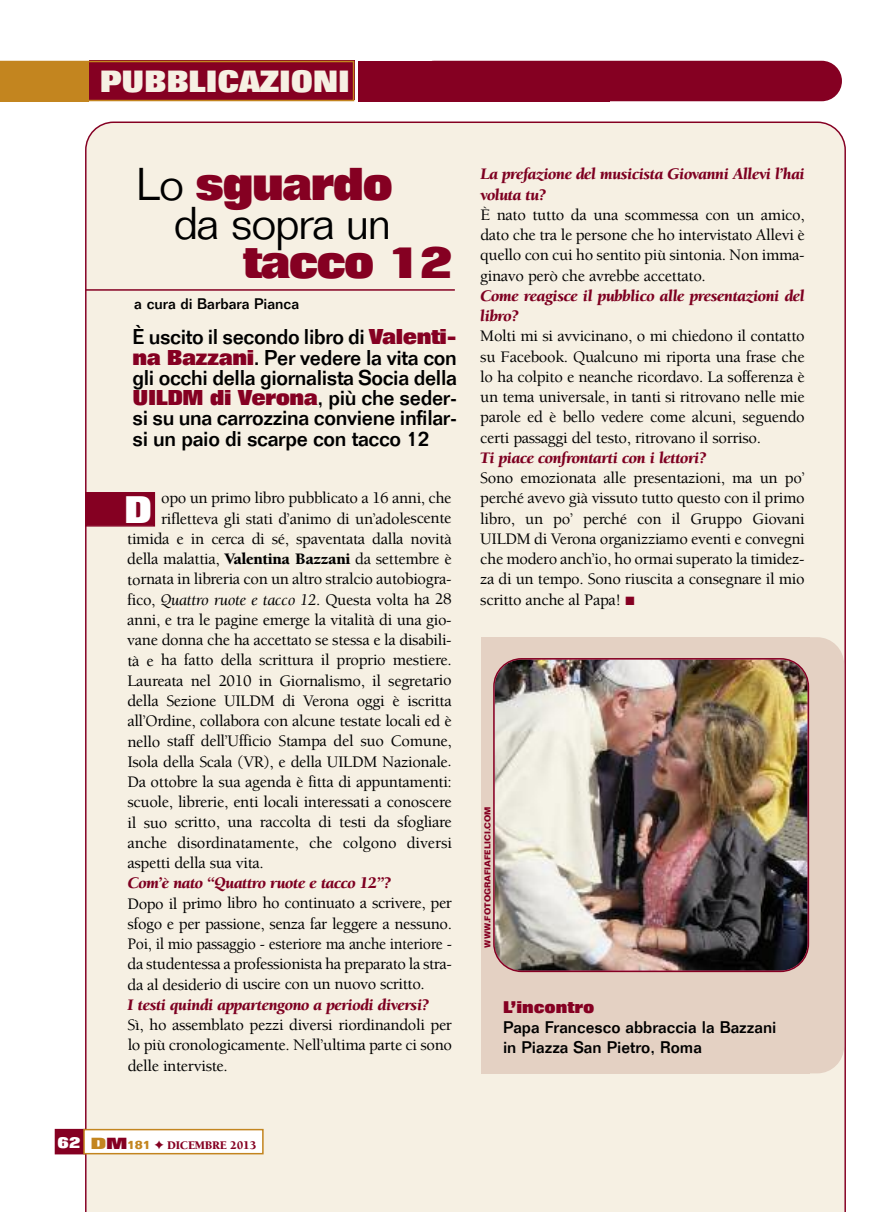
<style>
.page{position:relative;width:893px;height:1212px;background:#fff}
.page>*{position:absolute;margin:0;border:0;box-sizing:border-box;transform-origin:0 0}
.t1{font:800 45px "Folio";letter-spacing:-.035em;color:#850022}
.t2{font:300 45px "Folio";letter-spacing:-.03em;color:#000}
.t3{font:800 37.5px "Folio";color:#fff}
.t4{font:800 30px "Folio";color:#f6f0e3}
.t5{font:500 21px/20.2px "Folio";letter-spacing:-.015em;color:#000;text-align:justify}
.t6{font:500 16.5px/20.2px "Berkeley";letter-spacing:-.02em;color:#000}
.t7{font:italic 900 16.5px "Berkeley";letter-spacing:-.02em;color:#7e0021}
.t8{font:500 16.5px/20.2px "Folio";color:#000}
.t9{font:500 16.5px "Berkeley";letter-spacing:-.02em;color:#000;scale:.96 1}
.t10{font:500 15px "Folio";color:#000}
.t11{font:900 12px "Berkeley";letter-spacing:-.015em;color:#850022}
.t12{font:700 8.25px "Folio";color:#850022}
.s1{font-weight:300;color:#000}
.s2{font-weight:800;color:#850022}
.s3{font-weight:900}
.s4{font-weight:400;font-style:italic}
.s5{font-weight:900;font-style:italic;color:#7e0021}
.s6{color:#850022}
.s7{font-family:"Folio";font-weight:800;font-size:15.75px;color:#fff}
.s8{font-family:"Folio";font-weight:800;font-size:15.75px;color:#c3851f}
.s9{font-family:"Folio";font-weight:800;font-size:15.75px}
.s10{font-family:"Folio";font-weight:700;color:#c3851f}
</style>
<div class="page">
<div style="left:85px;top:121px;width:761px;height:1091px;background:#f6f0e3"></div>
<div style="left:414px;top:61px;width:428px;height:40px;background:#850022;border-radius:20px"></div>
<div style="left:358px;top:61px;width:252px;height:40px;background:#850022"></div>
<svg style="left:0;top:61px;width:354px;height:40px"></svg>
<div style="left:87px;top:493px;width:67px;height:32px;background:#850022"></div>
<div style="left:85px;top:492px;width:70px;height:35px;border:2px solid #850022"></div>
<div style="left:56px;top:1130px;width:28px;height:23px;background:#850022"></div>
<div style="left:55px;top:1129px;width:30px;height:25px;border:2px solid #850022"></div>
<div style="left:85px;top:1130px;width:177px;height:23px;background:#fff"></div>
<div style="left:83px;top:1129px;width:181px;height:25px;border:2px solid #c3851f"></div>
<hr style="left:86px;top:289px;width:369px;height:2px;background:#850022">
<div style="left:510px;top:637px;width:334px;height:436px;background:#e4d1c3;border-radius:27px"></div>
<div style="left:481px;top:637px;width:328px;height:436px;background:#e4d1c3"></div>
<img style="left:493px;top:658px;width:316px;height:314px">
<p class="t4" style="left:100px;top:70px;width:251px">PUBBLICAZIONI</p>
<p class="t1" style="left:136px;top:168px;width:258px"><span class="s1">Lo</span> sguardo</p>
<p class="t2" style="left:174px;top:207px;width:219px">da sopra un</p>
<p class="t1" style="left:243px;top:246px;width:211px">tacco 12</p>
<p class="t10" style="left:134px;top:298px;width:166px">a cura di Barbara Pianca</p>
<p class="t5" style="left:133px;top:329px;width:326px">È uscito il secondo libro di <span class="s2">Valenti&shy;na Bazzani</span>. Per vedere la vita con gli occhi della giornalista Socia della <span class="s2">UILDM di Verona</span>, più che seder&shy;si su una carrozzina conviene infilar&shy;si un paio di scarpe con tacco 12</p>
<p class="t6" style="left:161px;top:489px;width:292px">opo un primo libro pubblicato a 16 anni, che</p>
<p class="t6" style="left:161px;top:510px;width:292px">rifletteva gli stati d’animo di un’adolescente</p>
<p class="t6" style="left:127px;top:530px;width:326px">timida e in cerca di sé, spaventata dalla novità</p>
<p class="t6" style="left:127px;top:550px;width:326px">della malattia, <span class="s3">Valentina Bazzani</span> da settembre è</p>
<p class="t6" style="left:127px;top:570px;width:326px">tornata in libreria con un altro stralcio autobiogra-</p>
<p class="t6" style="left:127px;top:591px;width:326px">fico, <span class="s4">Quattro ruote e tacco 12</span>. Questa volta ha 28</p>
<p class="t6" style="left:127px;top:611px;width:326px">anni, e tra le pagine emerge la vitalità di una gio-</p>
<p class="t6" style="left:127px;top:631px;width:326px">vane donna che ha accettato se stessa e la disabili-</p>
<p class="t6" style="left:127px;top:651px;width:326px">tà e ha fatto della scrittura il proprio mestiere.</p>
<p class="t6" style="left:127px;top:672px;width:326px">Laureata nel 2010 in Giornalismo, il segretario</p>
<p class="t6" style="left:127px;top:692px;width:326px">della Sezione UILDM di Verona oggi è iscritta</p>
<p class="t6" style="left:127px;top:712px;width:326px">all’Ordine, collabora con alcune testate locali ed è</p>
<p class="t6" style="left:127px;top:732px;width:326px">nello staff dell’Ufficio Stampa del suo Comune,</p>
<p class="t6" style="left:127px;top:753px;width:326px">Isola della Scala (VR), e della UILDM Nazionale.</p>
<p class="t6" style="left:127px;top:773px;width:326px">Da ottobre la sua agenda è fitta di appuntamenti:</p>
<p class="t6" style="left:127px;top:793px;width:326px">scuole, librerie, enti locali interessati a conoscere</p>
<p class="t6" style="left:127px;top:813px;width:326px">il suo scritto, una raccolta di testi da sfogliare</p>
<p class="t6" style="left:127px;top:834px;width:326px">anche disordinatamente, che colgono diversi</p>
<p class="t6" style="left:128px;top:854px;width:138px">aspetti della sua vita.</p>
<p class="t7" style="left:128px;top:876px;width:265px">Com’è nato “Quattro ruote e tacco 12”?</p>
<p class="t6" style="left:128px;top:894px;width:326px">Dopo il primo libro ho continuato a scrivere, per</p>
<p class="t6" style="left:128px;top:915px;width:326px">sfogo e per passione, senza far leggere a nessuno.</p>
<p class="t9" style="left:128px;top:937px;width:339px">Poi, il mio passaggio - esteriore ma anche interiore -</p>
<p class="t6" style="left:128px;top:955px;width:326px">da studentessa a professionista ha preparato la stra-</p>
<p class="t6" style="left:128px;top:975px;width:299px">da al desiderio di uscire con un nuovo scritto.</p>
<p class="t7" style="left:128px;top:998px;width:303px">I testi quindi appartengono a periodi diversi?</p>
<p class="t6" style="left:128px;top:1016px;width:326px">Sì, ho assemblato pezzi diversi riordinandoli per</p>
<p class="t6" style="left:128px;top:1036px;width:326px">lo più cronologicamente. Nell’ultima parte ci sono</p>
<p class="t6" style="left:128px;top:1056px;width:102px">delle interviste.</p>
<p class="t3" style="left:124px;top:496px;width:29px">D</p>
<p class="t6" style="left:480px;top:165px;width:326px"><span class="s5">La prefazione del musicista Giovanni Allevi l’hai voluta tu?<br></span>È nato tutto da una scommessa con un amico, dato che tra le persone che ho intervistato Allevi è quello con cui ho sentito più sintonia. Non imma&shy;ginavo però che avrebbe accettato.<br><span class="s5">Come reagisce il pubblico alle presentazioni del libro?<br></span>Molti mi si avvicinano, o mi chiedono il contatto su Facebook. Qualcuno mi riporta una frase che lo ha colpito e neanche ricordavo. La sofferenza è un tema universale, in tanti si ritrovano nelle mie parole ed è bello vedere come alcuni, seguendo certi passaggi del testo, ritrovano il sorriso.<br><span class="s5">Ti piace confrontarti con i lettori?<br></span>Sono emozionata alle presentazioni, ma un po’ perché avevo già vissuto tutto questo con il primo libro, un po’ perché con il Gruppo Giovani UILDM di Verona organizziamo eventi e convegni che modero anch’io, ho ormai superato la timidez&shy;za di un tempo. Sono riuscita a consegnare il mio scritto anche al Papa! <span class="s6">■</span></p>
<p class="t12" style="left:485px;top:947px;width:143px;rotate:-90deg">WWW.FOTOGRAFIAFELICI.COM</p>
<p class="t8" style="left:503px;top:998px;width:275px"><span class="s2">L’incontro<br></span>Papa Francesco abbraccia la Bazzani in Piazza San Pietro, Roma</p>
<p class="t11" style="left:58px;top:1140px;width:200px"><span class="s7">62</span> <span class="s8">D</span><span class="s9">M</span><span class="s10">181</span> ✦ DICEMBRE 2013</p>
</div>
